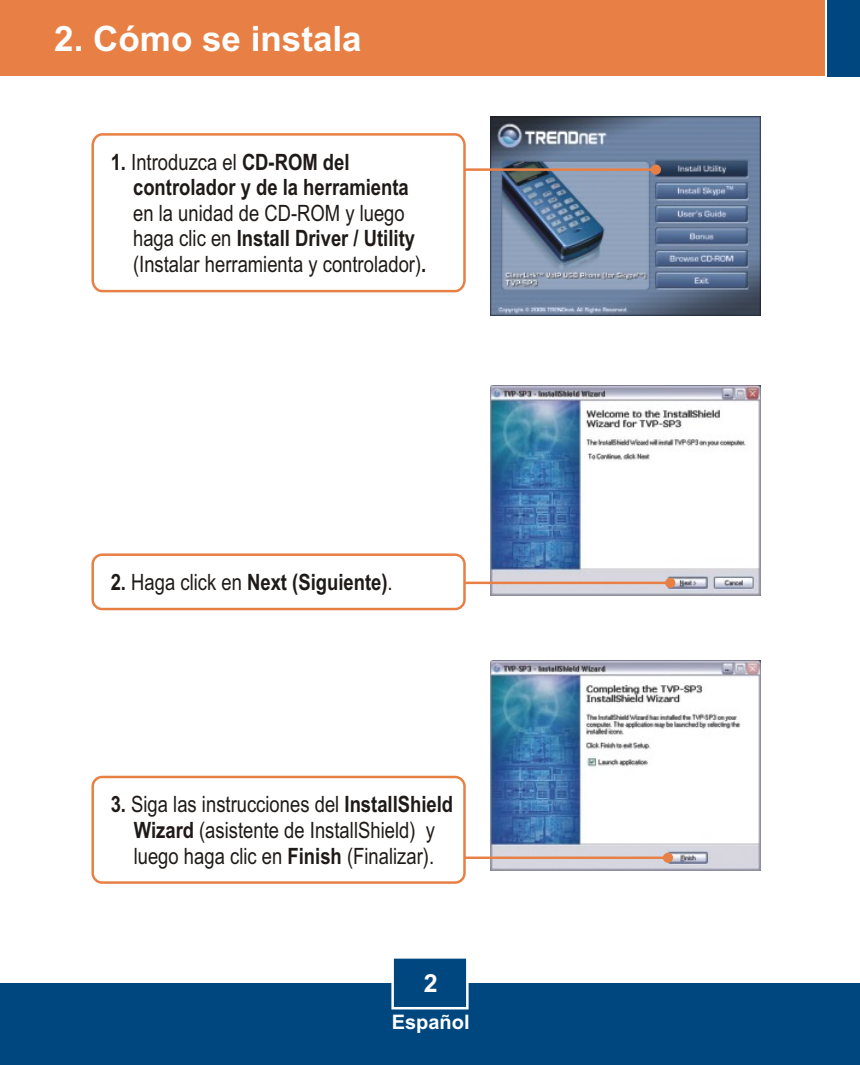
<style>
.page{position:relative;width:860px;height:1065px;background:#fff}
.page>*{position:absolute;margin:0;border:0;box-sizing:border-box;transform-origin:0 0}
.t1{font:700 35px "Arial";color:#fff}
.t2{font:700 25px "Arial";color:#fff}
.t3{font:22.5px/25.8px "Arial Narrow";color:#1f1a17}
.t4{font:700 22.5px/25.8px "Arial Narrow";color:#1f1a17}
.t5{font:700 20px "Arial";color:#fff}
.s1{font-weight:400}
.s2{font-weight:700}
</style>
<div class="page">
<div style="left:0;top:983px;width:860px;height:82px;background:#004780"></div>
<div style="left:0;top:0;width:824px;height:76px;background:#e88045"></div>
<div style="left:827px;top:0;width:33px;height:76px;background:#004780"></div>
<img style="left:491px;top:116px;width:270px;height:200px">
<svg style="left:391px;top:958px;width:78px;height:52px"></svg>
<img style="left:491px;top:660px;width:270px;height:211px">
<img style="left:491px;top:385px;width:270px;height:211px">
<svg style="left:467px;top:165px;width:194px;height:10px"></svg>
<svg style="left:91px;top:133px;width:376px;height:160px"></svg>
<svg style="left:466px;top:578px;width:209px;height:10px"></svg>
<svg style="left:466px;top:853px;width:207px;height:10px"></svg>
<div style="left:91px;top:553px;width:375px;height:57px;background:#fff;border:3px solid #e88045;border-radius:9px"></div>
<div style="left:91px;top:776px;width:375px;height:108px;background:#fff;border:3px solid #e88045;border-radius:9px"></div>
<h1 class="t1" style="left:54px;top:26px;width:309px">2. Cómo se instala</h1>
<p class="t4" style="left:133px;top:151px;width:277px;text-indent:-22px">1. <span class="s1">Introduzca el</span> CD-ROM del controlador y de la herramienta</p>
<p class="t3" style="left:133px;top:202px;width:295px">en la unidad de CD-ROM y luego haga clic en <span class="s2">Install Driver / Utility </span>(Instalar herramienta y controlador)<span class="s2">.</span></p>
<p class="t4" style="left:111px;top:571px;width:283px">2. <span class="s1">Haga click en</span> Next (Siguiente)<span class="s1">.</span></p>
<p class="t3" style="left:111px;top:793px;width:344px;text-align:center"><span class="s2">3.</span> Siga las instrucciones del <span class="s2">InstallShield<br>Wizard</span> (asistente de InstallShield) y luego haga clic en <span class="s2">Finish</span> (Finalizar).</p>
<p class="t2" style="left:424px;top:974px;width:15px">2</p>
<p class="t5" style="left:392px;top:1015px;width:79px">Español</p>
</div>
